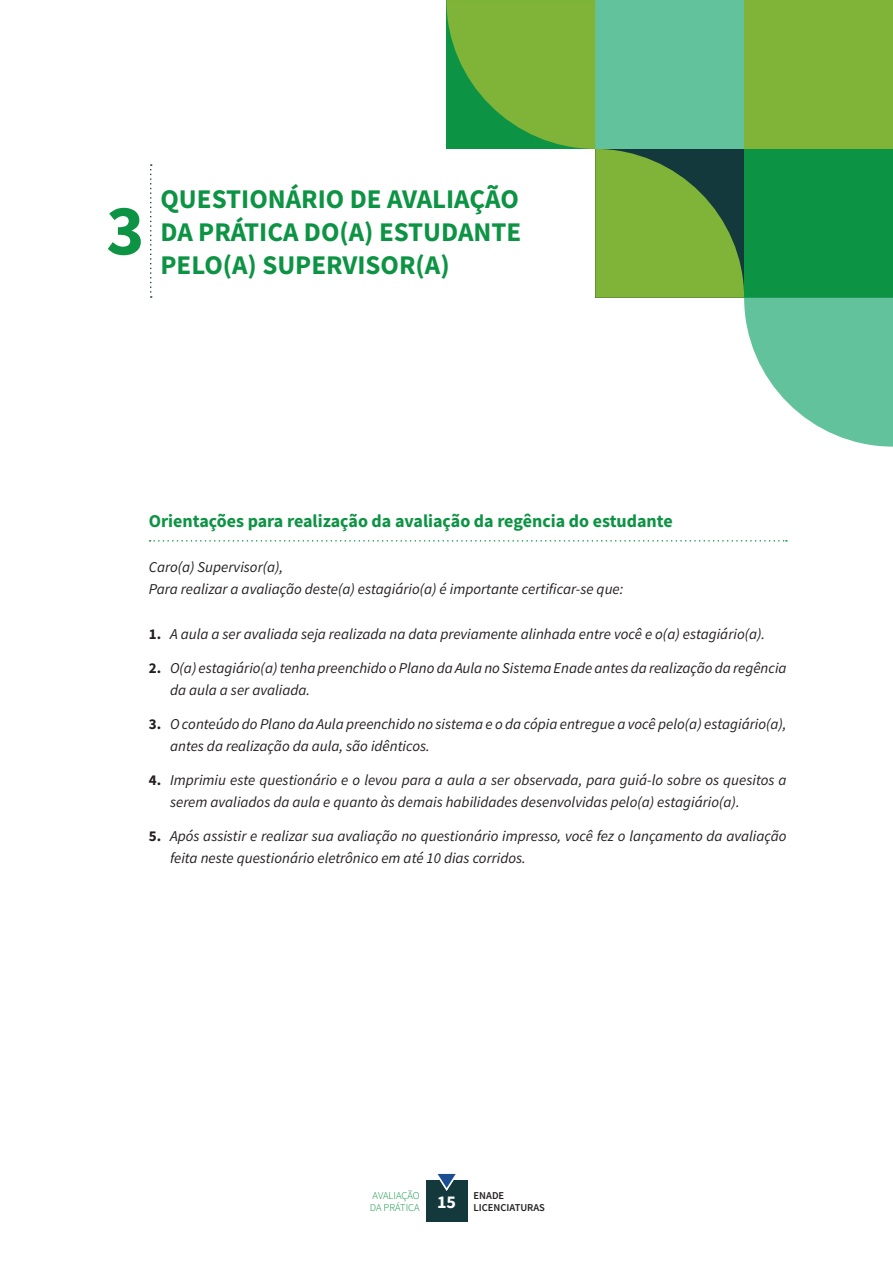
<style>
.page{position:relative;width:893px;height:1263px;background:#fff}
.page>*{position:absolute;margin:0;border:0;box-sizing:border-box;transform-origin:0 0}
.Titulo_de_seções__Captular_numerada{font:700 72px "Source Sans Pro";color:#0d9344}
.Título_de_seções__Intro_Apres{font:700 27px/33px "Source Sans Pro";color:#0d9344;text-align:justify}
.Intertitulo_nível_1{font:700 18px "Source Sans Pro";color:#0d9344}
.Corpo_do_texto{font:italic 15px/22.5px "Source Sans Pro";color:#231f20}
.t1{font:300 10.5px/12.6px "Source Sans Pro";color:#0d9344}
.t2{font:600 10.5px/12.6px "Source Sans Pro";color:#231f20}
.s1{font-weight:700;font-style:normal}
</style>
<div class="page">
<div style="left:426px;top:1180px;width:41px;height:41px;background:#14393d"></div>
<svg style="left:437px;top:1173px;width:19px;height:18px"></svg>
<svg style="left:446px;top:0;width:447px;height:447px"></svg>
<svg style="left:150px;top:540px;width:637px;height:2px"></svg>
<svg style="left:150px;top:164px;width:2px;height:134px"></svg>
<p class="Titulo_de_seções__Captular_numerada" style="left:106px;top:182px;width:40px">3</p>
<p class="Título_de_seções__Intro_Apres" style="left:161px;top:182px;width:362px">QUESTIONÁRIO DE AVALIAÇÃO DA PRÁTICA DO(A) ESTUDANTE PELO(A) SUPERVISOR(A)</p>
<p class="Intertitulo_nível_1" style="left:149px;top:509px;width:525px">Orientações para realização da avaliação da regência do estudante</p>
<p class="Corpo_do_texto" style="left:149px;top:556px;width:136px">Caro(a) Supervisor(a),</p>
<p class="Corpo_do_texto" style="left:149px;top:578px;width:476px">Para realizar a avaliação deste(a) estagiário(a) é importante certificar-se que:</p>
<p class="Corpo_do_texto" style="left:149px;top:623px;width:618px"><span class="s1">1.</span> A aula a ser avaliada seja realizada na data previamente alinhada entre você e o(a) estagiário(a).</p>
<p class="Corpo_do_texto" style="left:170px;top:656px;width:618px;text-indent:-21px"><span class="s1">2.</span> O(a) estagiário(a) tenha preenchido o Plano da Aula no Sistema Enade antes da realização da regência da aula a ser avaliada.</p>
<p class="Corpo_do_texto" style="left:170px;top:712px;width:618px;text-indent:-21px"><span class="s1">3.</span> O conteúdo do Plano da Aula preenchido no sistema e o da cópia entregue a você pelo(a) estagiário(a), antes da realização da aula, são idênticos.</p>
<p class="Corpo_do_texto" style="left:170px;top:768px;width:618px;text-indent:-21px"><span class="s1">4.</span> Imprimiu este questionário e o levou para a aula a ser observada, para guiá-lo sobre os quesitos a serem avaliados da aula e quanto às demais habilidades desenvolvidas pelo(a) estagiário(a).</p>
<p class="Corpo_do_texto" style="left:170px;top:824px;width:618px;text-indent:-21px"><span class="s1">5.</span> Após assistir e realizar sua avaliação no questionário impresso, você fez o lançamento da avaliação feita neste questionário eletrônico em até 10 dias corridos.</p>
<p class="t1" style="left:370px;top:1189px;width:88px">AVALIAÇÃO<br>DA PRÁTICA <sup>15</sup></p>
<p class="t2" style="left:474px;top:1189px;width:73px">ENADE<br>LICENCIATURAS</p>
</div>
